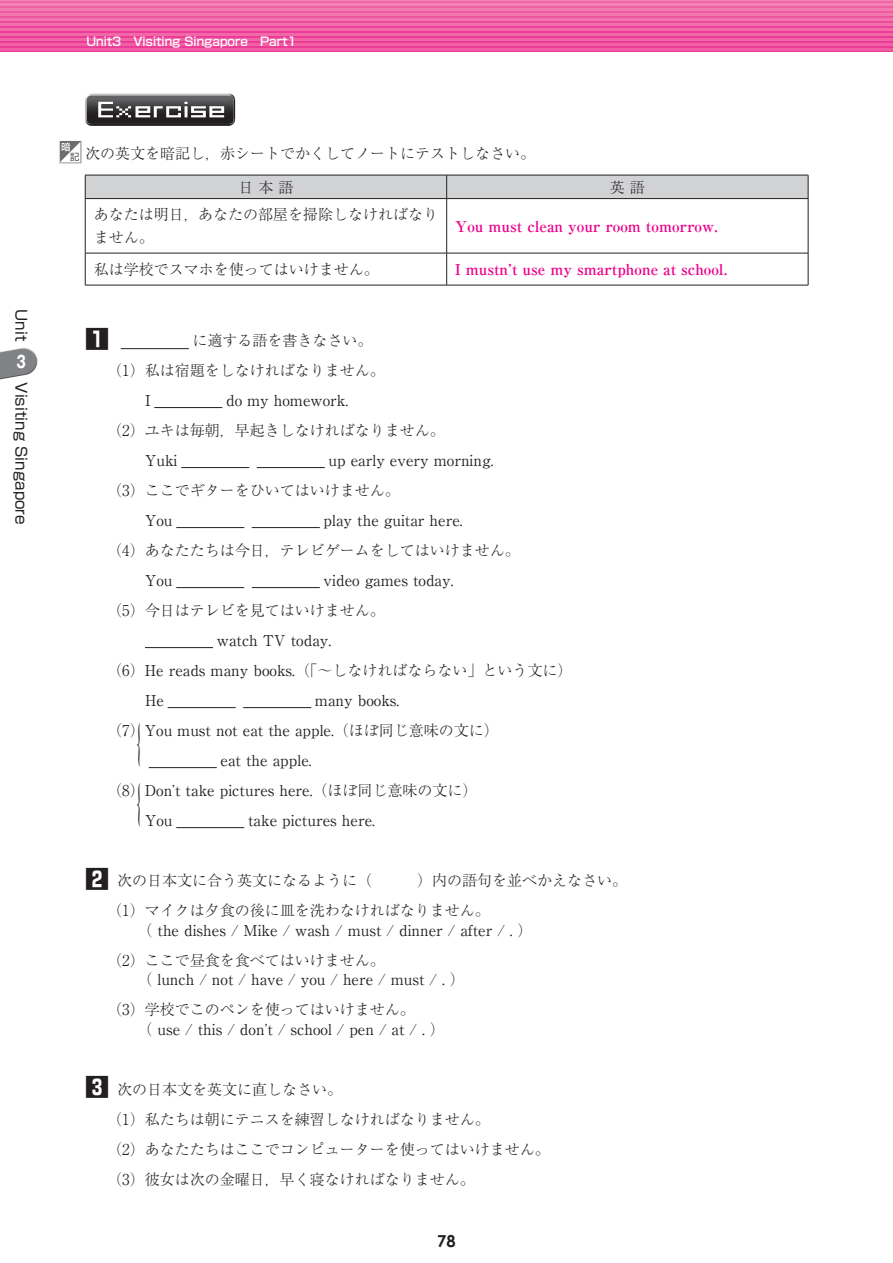
<style>
.page{position:relative;width:893px;height:1263px;background:#fff}
.page>*{position:absolute;margin:0;border:0;box-sizing:border-box;transform-origin:0 0}
.t1{font:700 45px/60px "Ryumin Pr 6";color:#231f20;scale:.4 1}
.t2{font:700 24px "Shin Go Pr 6";color:#231f20}
.t3{font:700 16.5px "Century Gothic";color:#231f20}
.t4{font:700 16.5px "Gothic MB101 Pr 6";color:#fff;scale:.75 1}
.t5{font:300 15px/30px "Ryumin Pr 6";color:#231f20}
.t6{font:15px/30px "Ryumin Pr 6";color:#231f20}
.t7{font:700 15px "Ryumin Pr 6";color:#ed028c}
.t8{font:15px "Shin Go Pr 6";color:#231f20}
.t9{font:500 12px "Shin Go Pro";color:#fff}
.s1{font-weight:400}
.s2{font-weight:300}
.s3{font-family:"Shin Go Pr 6";font-weight:700;font-size:24px}
</style>
<div class="page">
<svg style="left:0;top:1px;width:893px;height:51px;background:#ee55a0"></svg>
<hr style="left:0;top:0;width:893px;height:1px;background:#f284b4">
<hr style="left:0;top:4px;width:893px;height:2px;background:#f181b2">
<hr style="left:0;top:9px;width:893px;height:2px;background:#f17cb0">
<hr style="left:0;top:14px;width:893px;height:2px;background:#f178ae">
<hr style="left:0;top:19px;width:893px;height:2px;background:#f174ad">
<hr style="left:0;top:24px;width:893px;height:2px;background:#f16fab">
<hr style="left:0;top:29px;width:893px;height:2px;background:#f16ca9">
<hr style="left:0;top:34px;width:893px;height:2px;background:#f168a8">
<hr style="left:0;top:39px;width:893px;height:2px;background:#f064a6">
<hr style="left:0;top:44px;width:893px;height:2px;background:#f060a4">
<hr style="left:0;top:49px;width:893px;height:2px;background:#ef5ca3">
<svg style="left:0;top:347px;width:38px;height:33px"></svg>
<svg style="left:85px;top:94px;width:150px;height:32px;background:#626162"></svg>
<div style="left:85px;top:175px;width:724px;height:24px;background:#d1d2d4"></div>
<hr style="left:85px;top:198px;width:362px;height:1px;background:#231f20">
<hr style="left:85px;top:199px;width:1px;height:54px;background:#231f20">
<hr style="left:447px;top:198px;width:361px;height:1px;background:#231f20">
<hr style="left:446px;top:199px;width:1px;height:54px;background:#231f20">
<hr style="left:808px;top:199px;width:1px;height:54px;background:#231f20">
<hr style="left:85px;top:253px;width:362px;height:1px;background:#231f20">
<hr style="left:85px;top:253px;width:1px;height:32px;background:#231f20">
<hr style="left:447px;top:253px;width:361px;height:1px;background:#231f20">
<hr style="left:446px;top:253px;width:1px;height:32px;background:#231f20">
<hr style="left:808px;top:253px;width:1px;height:32px;background:#231f20">
<hr style="left:85px;top:285px;width:362px;height:1px;background:#231f20">
<hr style="left:447px;top:285px;width:361px;height:1px;background:#231f20">
<hr style="left:121px;top:348px;width:68px;height:1px;background:#231f20">
<hr style="left:154px;top:407px;width:68px;height:1px;background:#231f20">
<hr style="left:181px;top:467px;width:68px;height:1px;background:#231f20">
<hr style="left:257px;top:467px;width:68px;height:1px;background:#231f20">
<hr style="left:176px;top:527px;width:68px;height:1px;background:#231f20">
<hr style="left:252px;top:527px;width:68px;height:1px;background:#231f20">
<hr style="left:176px;top:587px;width:68px;height:1px;background:#231f20">
<hr style="left:252px;top:587px;width:68px;height:1px;background:#231f20">
<hr style="left:145px;top:647px;width:68px;height:1px;background:#231f20">
<hr style="left:168px;top:707px;width:68px;height:1px;background:#231f20">
<hr style="left:243px;top:707px;width:68px;height:1px;background:#231f20">
<hr style="left:149px;top:767px;width:68px;height:1px;background:#231f20">
<hr style="left:176px;top:827px;width:68px;height:1px;background:#231f20">
<svg style="left:59px;top:141px;width:23px;height:22px"></svg>
<p class="t8" style="left:34px;top:309px;width:34px;rotate:90deg">Unit</p>
<p class="t4" style="left:17px;top:348px;width:14px">3</p>
<p class="t8" style="left:34px;top:382px;width:144px;rotate:90deg">Visiting Singapore</p>
<p class="t9" style="left:87px;top:31px;width:211px">Unit3　Visiting Singapore　Part1</p>
<p class="t5" style="left:85px;top:138px;width:451px">次の英文を暗記し，赤シートでかくしてノートにテストしなさい。</p>
<p class="t5" style="left:238px;top:171px;width:56px">日本語</p>
<p class="t5" style="left:610px;top:171px;width:36px">英語</p>
<p class="t5" style="left:94px;top:203px;width:346px;line-height:22.5px">あなたは明日，あなたの部屋を掃除しなければなりません。</p>
<p class="t7" style="left:455px;top:214px;width:264px">You must clean your room tomorrow.</p>
<p class="t5" style="left:94px;top:253px;width:286px">私は学校でスマホを使ってはいけません。</p>
<p class="t7" style="left:455px;top:257px;width:274px">I mustnʼt use my smartphone at school.</p>
<h2 class="t2" style="left:85px;top:320px;width:25px">1</h2>
<p class="t5" style="left:107px;top:324px;width:279px;text-indent:85px">に適する語を書きなさい。（1）私は宿題をしなければなりません。</p>
<p class="t6" style="left:145px;top:385px;width:7px">I</p>
<p class="t6" style="left:226px;top:385px;width:124px">do my homework.</p>
<p class="t5" style="left:107px;top:414px;width:339px">（2）ユキは毎朝，早起きしなければなりません。</p>
<p class="t6" style="left:145px;top:445px;width:34px">Yuki</p>
<p class="t6" style="left:329px;top:445px;width:166px">up early every morning.</p>
<p class="t5" style="left:107px;top:474px;width:294px">（3）ここでギターをひいてはいけません。</p>
<p class="t6" style="left:145px;top:505px;width:29px">You</p>
<p class="t6" style="left:324px;top:505px;width:141px">play the guitar here.</p>
<p class="t5" style="left:107px;top:534px;width:414px">（4）あなたたちは今日，テレビゲームをしてはいけません。</p>
<p class="t6" style="left:145px;top:565px;width:29px">You</p>
<p class="t6" style="left:324px;top:565px;width:131px">video games today.</p>
<p class="t5" style="left:107px;top:594px;width:279px">（5）今日はテレビを見てはいけません。</p>
<p class="t6" style="left:217px;top:625px;width:116px">watch TV today.</p>
<p class="t5" style="left:107px;top:654px;width:467px">（6）<span class="s1">He reads many books.</span>（「～しなければならない」という文に）</p>
<p class="t6" style="left:145px;top:685px;width:20px">He</p>
<p class="t6" style="left:315px;top:685px;width:86px">many books.</p>
<p class="t6" style="left:107px;top:715px;width:393px"><span class="s2">（7）</span>You must not eat the apple.<span class="s2">（ほぼ同じ意味の文に）</span></p>
<p class="t6" style="left:221px;top:745px;width:93px">eat the apple.</p>
<p class="t6" style="left:107px;top:775px;width:372px"><span class="s2">（8）</span>Don<span class="s2">ʼ</span>t take pictures here.<span class="s2">（ほぼ同じ意味の文に）</span></p>
<p class="t6" style="left:145px;top:805px;width:29px">You</p>
<p class="t6" style="left:248px;top:805px;width:128px">take pictures here.</p>
<p class="t5" style="left:107px;top:864px;width:521px;text-indent:-22px"><span class="s3">2</span> 次の日本文に合う英文になるように（　　　）内の語句を並べかえなさい。（1）マイクは夕食の後に皿を洗わなければなりません。</p>
<p class="t6" style="left:107px;top:914px;width:427px;text-indent:30px"><span class="s2">（</span> the dishes / Mike / wash / must / dinner / after / . <span class="s2">）（2）ここで昼食を食べてはいけません。</span></p>
<p class="t6" style="left:107px;top:964px;width:359px;text-indent:30px"><span class="s2">（</span> lunch / not / have / you / here / must / . <span class="s2">）（3）学校でこのペンを使ってはいけません。</span></p>
<p class="t6" style="left:137px;top:1013px;width:309px"><span class="s2">（</span> use / this / don<span class="s2">ʼ</span>t / school / pen / at / . <span class="s2">）</span></p>
<p class="t5" style="left:107px;top:1073px;width:444px;text-indent:-22px"><span class="s3">3</span> 次の日本文を英文に直しなさい。<br>（1）私たちは朝にテニスを練習しなければなりません。<br>（2）あなたたちはここでコンピューターを使ってはいけません。（3）彼女は次の金曜日，早く寝なければなりません。</p>
<h1 class="t1" style="left:123px;top:713px;width:46px">｛｛</h1>
<p class="t3" style="left:437px;top:1228px;width:20px">78</p>
</div>
